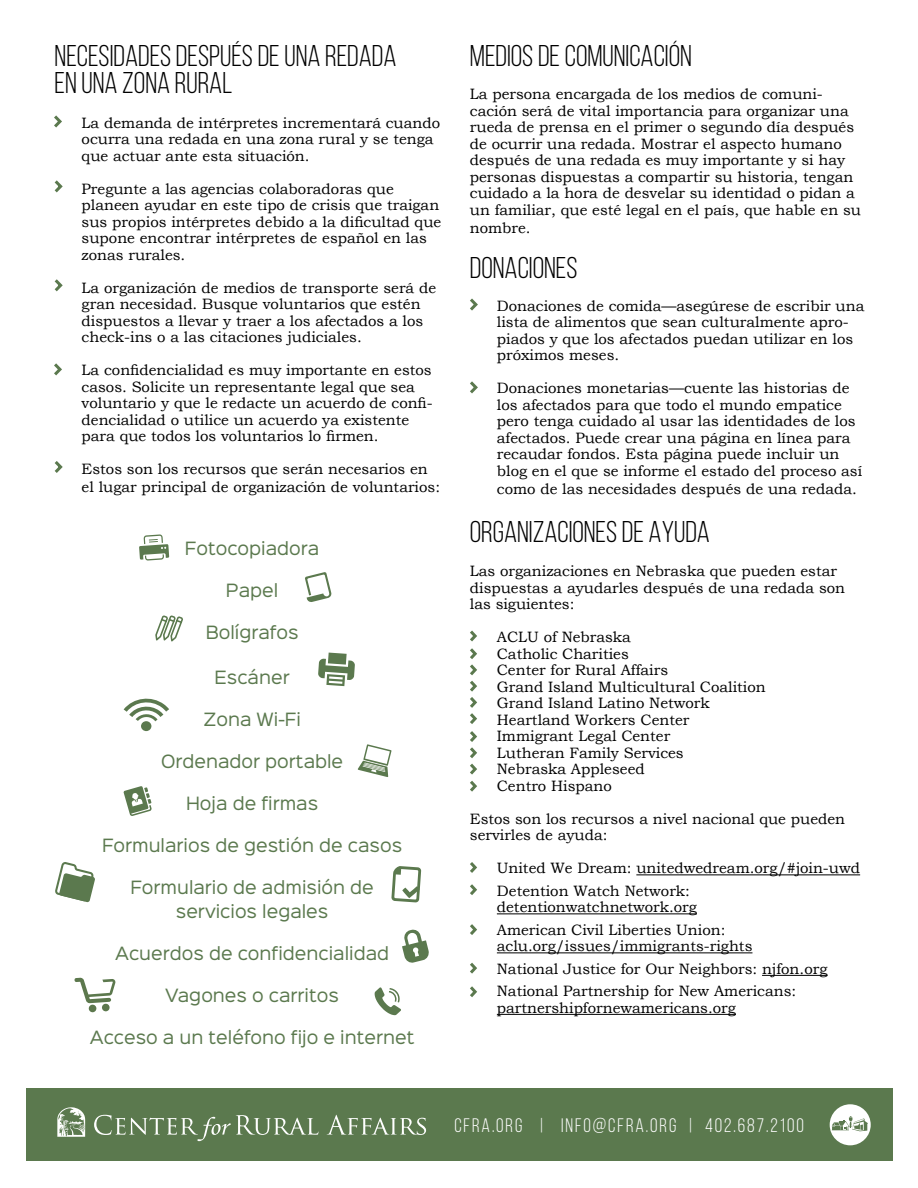
<style>
.page{position:relative;width:918px;height:1188px;background:#fff}
.page>*{position:absolute;margin:0;border:0;box-sizing:border-box;transform-origin:0 0}
.t1{font:30px/27px "Bebas Neue";color:#000}
.t2{font:19.5px "Bebas Neue";letter-spacing:.1em;color:#fff}
.t3{font:16.5px/24px "Sinkin Sans 400";color:#5b794e;text-align:center}
.t4{font:15px/16.5px "Bookman Old Style";color:#000}
</style>
<div class="page">
<div style="left:26px;top:1089px;width:866px;height:72px;background:#5b794e"></div>
<svg style="left:94px;top:1115px;width:224px;height:26px"></svg>
<svg style="left:327px;top:1115px;width:99px;height:20px"></svg>
<svg style="left:57px;top:1107px;width:28px;height:30px"></svg>
<div style="left:830px;top:1104px;width:41px;height:41px;background:#fff;border-radius:50%"></div>
<svg style="left:832px;top:1116px;width:36px;height:15px"></svg>
<hr style="left:636px;top:874px;width:224px;height:1px;background:#000">
<hr style="left:497px;top:913px;width:200px;height:1px;background:#000">
<hr style="left:497px;top:952px;width:255px;height:1px;background:#000">
<hr style="left:762px;top:975px;width:65px;height:1px;background:#000">
<hr style="left:497px;top:1014px;width:239px;height:1px;background:#000">
<svg style="left:391px;top:866px;width:30px;height:37px"></svg>
<svg style="left:358px;top:744px;width:34px;height:33px"></svg>
<svg style="left:123px;top:786px;width:29px;height:30px"></svg>
<div style="left:141px;top:721px;width:10px;height:10px;background:#5b794e;border-radius:50%"></div>
<svg style="left:124px;top:698px;width:45px;height:23px"></svg>
<svg style="left:305px;top:572px;width:27px;height:30px"></svg>
<svg style="left:55px;top:862px;width:40px;height:40px"></svg>
<svg style="left:139px;top:534px;width:30px;height:27px"></svg>
<svg style="left:318px;top:653px;width:37px;height:33px"></svg>
<svg style="left:402px;top:929px;width:27px;height:34px"></svg>
<svg style="left:375px;top:987px;width:26px;height:28px"></svg>
<div style="left:89px;top:1005px;width:7px;height:7px;background:#5c784d;border-radius:50%"></div>
<div style="left:102px;top:1004px;width:8px;height:8px;background:#5c784d;border-radius:50%"></div>
<svg style="left:75px;top:978px;width:41px;height:25px"></svg>
<svg style="left:155px;top:615px;width:28px;height:27px"></svg>
<svg style="left:54px;top:115px;width:8px;height:13px"></svg>
<svg style="left:54px;top:180px;width:9px;height:13px"></svg>
<svg style="left:54px;top:279px;width:9px;height:13px"></svg>
<svg style="left:54px;top:363px;width:8px;height:13px"></svg>
<svg style="left:54px;top:461px;width:9px;height:12px"></svg>
<svg style="left:470px;top:298px;width:8px;height:13px"></svg>
<svg style="left:470px;top:381px;width:8px;height:13px"></svg>
<svg style="left:470px;top:630px;width:7px;height:162px"></svg>
<svg style="left:470px;top:862px;width:7px;height:33px"></svg>
<svg style="left:470px;top:924px;width:7px;height:11px"></svg>
<svg style="left:470px;top:962px;width:7px;height:12px"></svg>
<svg style="left:470px;top:986px;width:7px;height:11px"></svg>
<h1 class="t1" style="left:55px;top:42px;width:343px">NECESIDADES DESPUÉS DE UNA REDADA<br>EN UNA ZONA RURAL</h1>
<p class="t4" style="left:82px;top:114px;width:360px">La demanda de intérpretes incrementará cuando ocurra una redada en una zona rural y se tenga que actuar ante esta situación.</p>
<p class="t4" style="left:82px;top:180px;width:361px">Pregunte a las agencias colaboradoras que planeen ayudar en este tipo de crisis que traigan sus propios intérpretes debido a la dificultad que supone encontrar intérpretes de español en las zonas rurales.</p>
<p class="t4" style="left:82px;top:279px;width:356px">La organización de medios de transporte será de gran necesidad. Busque voluntarios que estén dispuestos a llevar y traer a los afectados a los check-ins o a las citaciones judiciales.</p>
<p class="t4" style="left:82px;top:362px;width:353px">La confidencialidad es muy importante en estos casos. Solicite un representante legal que sea voluntario y que le redacte un acuerdo de confi&shy;dencialidad o utilice un acuerdo ya existente para que todos los voluntarios lo firmen.</p>
<p class="t4" style="left:82px;top:460px;width:360px;line-height:18px">Estos son los recursos que serán necesarios en el lugar principal de organización de voluntarios:</p>
<p class="t3" style="left:185px;top:535px;width:136px">Fotocopiadora</p>
<p class="t3" style="left:226px;top:577px;width:54px">Papel</p>
<p class="t3" style="left:206px;top:619px;width:94px">Bolígrafos</p>
<p class="t3" style="left:215px;top:664px;width:77px">Escáner</p>
<p class="t3" style="left:203px;top:706px;width:99px">Zona Wi-Fi</p>
<p class="t3" style="left:161px;top:748px;width:184px">Ordenador portable</p>
<p class="t3" style="left:186px;top:790px;width:134px">Hoja de firmas</p>
<p class="t3" style="left:102px;top:832px;width:302px">Formularios de gestión de casos</p>
<p class="t3" style="left:130px;top:874px;width:245px">Formulario de admisión de servicios legales</p>
<p class="t3" style="left:115px;top:940px;width:276px">Acuerdos de confidencialidad</p>
<p class="t3" style="left:165px;top:982px;width:175px">Vagones o carritos</p>
<p class="t3" style="left:90px;top:1024px;width:326px">Acceso a un teléfono fijo e internet</p>
<h1 class="t1" style="left:470px;top:42px;width:223px">MEDIOS DE COMUNICACIÓN</h1>
<p class="t4" style="left:470px;top:86px;width:393px">La persona encargada de los medios de comuni&shy;cación será de vital importancia para organizar una rueda de prensa en el primer o segundo día después de ocurrir una redada. Mostrar el aspecto humano después de una redada es muy importante y si hay personas dispuestas a compartir su historia, tengan cuidado a la hora de desvelar su identidad o pidan a un familiar, que esté legal en el país, que hable en su</p>
<p class="t4" style="left:470px;top:219px;width:62px">nombre.</p>
<h1 class="t1" style="left:470px;top:253px;width:109px">DONACIONES</h1>
<p class="t4" style="left:497px;top:297px;width:369px">Donaciones de comida—asegúrese de escribir una lista de alimentos que sean culturalmente apro&shy;piados y que los afectados puedan utilizar en los próximos meses.</p>
<p class="t4" style="left:497px;top:380px;width:367px">Donaciones monetarias—cuente las historias de los afectados para que todo el mundo empatice pero tenga cuidado al usar las identidades de los afectados. Puede crear una página en línea para recaudar fondos. Esta página puede incluir un blog en el que se informe el estado del proceso así</p>
<p class="t4" style="left:497px;top:480px;width:361px">como de las necesidades después de una redada.</p>
<h1 class="t1" style="left:470px;top:517px;width:242px">ORGANIZACIONES DE AYUDA</h1>
<p class="t4" style="left:470px;top:563px;width:377px">Las organizaciones en Nebraska que pueden estar dispuestas a ayudarles después de una redada son las siguientes:</p>
<p class="t4" style="left:497px;top:629px;width:270px">ACLU of Nebraska<br>Catholic Charities<br>Center for Rural Affairs<br>Grand Island Multicultural Coalition<br>Grand Island Latino Network<br>Heartland Workers Center<br>Immigrant Legal Center<br>Lutheran Family Services<br>Nebraska Appleseed<br>Centro Hispano</p>
<p class="t4" style="left:470px;top:810px;width:377px">Estos son los recursos a nivel nacional que pueden servirles de ayuda:</p>
<p class="t4" style="left:497px;top:857px;width:365px;line-height:22.5px">United We Dream: unitedwedream.org/#join-uwd<br>Detention Watch Network:</p>
<p class="t4" style="left:497px;top:896px;width:230px;line-height:22.5px">detentionwatchnetwork.org<br>American Civil Liberties Union:</p>
<p class="t4" style="left:497px;top:935px;width:332px;line-height:22.5px">aclu.org/issues/immigrants-rights<br>National Justice for Our Neighbors: njfon.org<br>National Partnership for New Americans:</p>
<p class="t4" style="left:497px;top:999px;width:241px">partnershipfornewamericans.org</p>
<h2 class="t2" style="left:454px;top:1115px;width:351px">CFRA.ORG | INFO@CFRA.ORG | 402.687.2100</h2>
</div>
